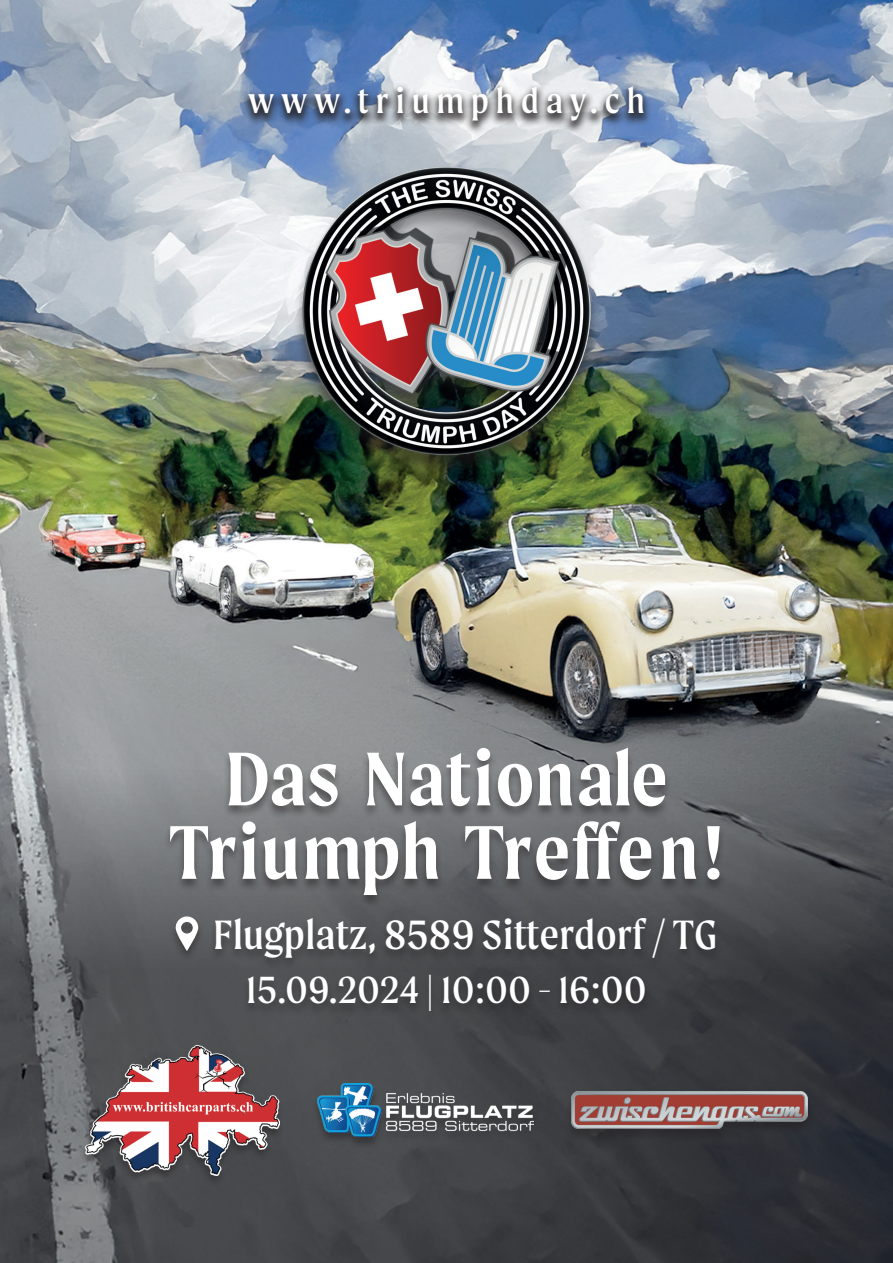
<style>
.page{position:relative;width:893px;height:1263px;background:#fff}
.page>*{position:absolute;margin:0;border:0;box-sizing:border-box;transform-origin:0 0}
.t1{font:600 81px/73.5px "Moret";letter-spacing:.015em;color:#fff;text-align:center}
.t2{font:43.65px "Moret";letter-spacing:.02em;color:#fff}
.t3{font:40.35px "Moret";letter-spacing:.02em;color:#fff}
.t4{font:37.5px "Moret";letter-spacing:.2em;color:#fff}
</style>
<div class="page">
<img style="left:0;top:0;width:893px;height:767px">
<svg style="left:0;top:767px;width:893px;height:496px;background:#494c4f"></svg>
<div style="left:311px;top:1083px;width:228px;height:67px;background:#46484b"></div>
<img style="left:318px;top:1083px;width:215px;height:54px">
<div style="left:79px;top:1044px;width:206px;height:143px;background:#231f20;opacity:.5"></div>
<img style="left:85px;top:1045px;width:194px;height:130px">
<div style="left:565px;top:1091px;width:250px;height:51px;background:#231f20;opacity:.5"></div>
<img style="left:572px;top:1092px;width:236px;height:36px">
<div style="left:293px;top:168px;width:307px;height:306px;background:#231f20;opacity:.5"></div>
<img style="left:302px;top:167px;width:289px;height:288px;border-radius:144px">
<div style="left:169px;top:916px;width:553px;height:108px;background:#231f20;opacity:.5"></div>
<svg style="left:176px;top:916px;width:22px;height:35px"></svg>
<div style="left:163px;top:747px;width:564px;height:161px;background:#231f20;opacity:.5"></div>
<div style="left:240px;top:82px;width:412px;height:53px;background:#231f20;opacity:.8"></div>
<p class="t4" style="left:248px;top:80px;width:398px">www.triumphday.ch</p>
<h1 class="t1" style="left:169px;top:741px;width:556px">Das Nationale<br>Triumph Treffen!</h1>
<p class="t2" style="left:213px;top:910px;width:505px">Flugplatz, 8589 Sitterdorf / TG</p>
<p class="t3" style="left:246px;top:967px;width:402px">15.09.2024 | 10:00 - 16:00</p>
</div>
